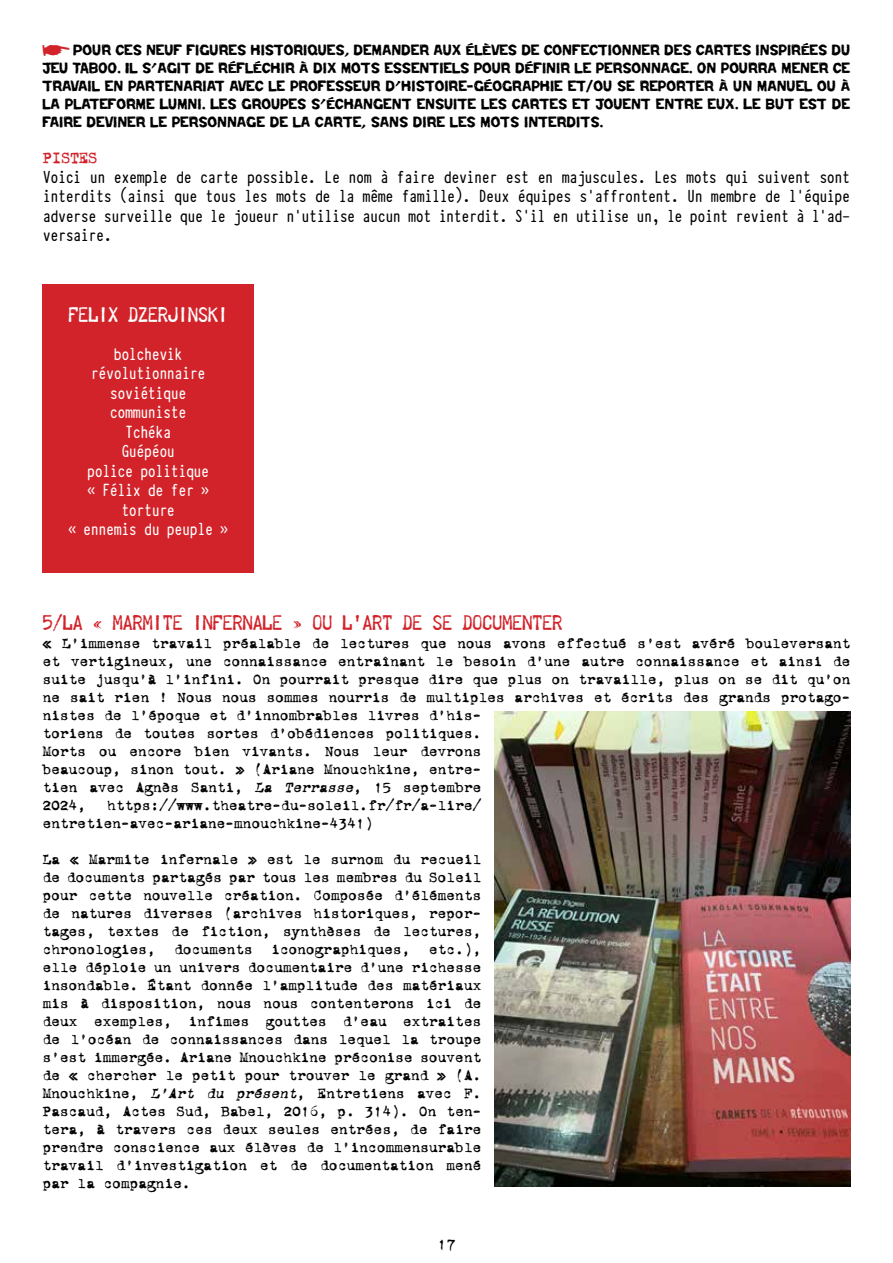
<style>
.page{position:relative;width:893px;height:1263px;background:#fff}
.page>*{position:absolute;margin:0;border:0;box-sizing:border-box;transform-origin:0 0}
.t1{font:19.5px/19.5px "Typewriter Condensed Demi";letter-spacing:-.06em;color:#000;text-align:justify}
.t2{font:19.5px/19.5px "Typewriter Condensed Demi";letter-spacing:-.06em;color:#fff;text-align:center}
.t3{font:18px "Telegraphem";letter-spacing:-.03em;color:#d2232a}
.t4{font:18px "Telegraphem";letter-spacing:-.03em;color:#fff}
.t5{font:16.5px "VT Corona";color:#d2232a}
.t6{font:15px/18px "VT Corona";letter-spacing:-.02em;color:#000}
.t7{font:13.5px/18px "Repent";letter-spacing:-.02em;color:#000;text-align:justify}
.s1{color:#d2232a}
.s2{font-style:italic}
</style>
<div class="page">
<img style="left:494px;top:711px;width:356px;height:475px">
<div style="left:43px;top:284px;width:211px;height:288px;background:#d2232a"></div>
<p class="t7" style="left:43px;top:41px;width:809px"><span class="s1">&gt;</span> POUR CES NEUF FIGURES HISTORIQUES, DEMANDER AUX ÉLÈVES DE CONFECTIONNER DES CARTES INSPIRÉES DU JEU TABOO. IL S’AGIT DE RÉFLÉCHIR À DIX MOTS ESSENTIELS POUR DÉFINIR LE PERSONNAGE. ON POURRA MENER CE TRAVAIL EN PARTENARIAT AVEC LE PROFESSEUR D’HISTOIRE-GÉOGRAPHIE ET/OU SE REPORTER À UN MANUEL OU À LA PLATEFORME LUMNI. LES GROUPES S’ÉCHANGENT ENSUITE LES CARTES ET JOUENT ENTRE EUX. LE BUT EST DE FAIRE DEVINER LE PERSONNAGE DE LA CARTE, SANS DIRE LES MOTS INTERDITS.</p>
<p class="t5" style="left:43px;top:149px;width:19px">Pistes</p>
<p class="t1" style="left:43px;top:166px;width:810px">Voici un exemple de carte possible. Le nom à faire deviner est en majuscules. Les mots qui suivent sont interdits (ainsi que tous les mots de la même famille). Deux équipes s’affrontent. Un membre de l’équipe adverse surveille que le joueur n’utilise aucun mot interdit. S’il en utilise un, le point revient à l’ad&shy;versaire.</p>
<p class="t4" style="left:68px;top:301px;width:162px">FELIX DZERJINSKI</p>
<h1 class="t2" style="left:68px;top:343px;width:162px">bolchevik révolutionnaire soviétique<br>communiste<br>Tchéka<br>Guépéou<br>police politique<br>« Félix de fer » torture<br>« ennemis du peuple »</h1>
<p class="t3" style="left:43px;top:610px;width:522px">5/LA « MARMITE INFERNALE » OU L’ART DE SE DOCUMENTER</p>
<p class="t6" style="left:43px;top:635px;width:809px">« L’immense travail préalable de lectures que nous avons effectué s’est avéré bouleversant et vertigineux, une connaissance entraînant le besoin d’une autre connaissance et ainsi de suite jusqu’à l’infini. On pourrait presque dire que plus on travaille, plus on se dit qu’on ne sait rien ! Nous nous sommes nourris de multiples archives et écrits des grands protago&shy;nistes de l’époque et d’innombrables livres d’his-<br>toriens de toutes sortes d’obédiences politiques.<br>Morts ou encore bien vivants. Nous leur devrons<br>beaucoup, sinon tout. » (Ariane Mnouchkine, entre-<br>tien avec Agnès Santi, <span class="s2">La Terrasse</span>, 15 septembre<br>2024,</p>
<p class="t6" style="left:43px;top:797px;width:440px;text-indent:64px">https://www.theatre-du-soleil.fr/fr/a-lire/ entretien-avec-ariane-mnouchkine-4341)</p>
<p class="t6" style="left:43px;top:851px;width:440px;text-align:justify">La « Marmite infernale » est le surnom du recueil de documents partagés par tous les membres du Soleil pour cette nouvelle création. Composée d’éléments de natures diverses (archives historiques, repor&shy;tages, textes de fiction, synthèses de lectures, chronologies, documents iconographiques, etc.), elle déploie un univers documentaire d’une richesse insondable. Étant donnée l’amplitude des matériaux mis à disposition, nous nous contenterons ici de deux exemples, infimes gouttes d’eau extraites de l’océan de connaissances dans lequel la troupe s’est immergée. Ariane Mnouchkine préconise souvent de « chercher le petit pour trouver le grand » (A.<br>Mnouchkine, <span class="s2">L’Art du présent</span>, Entretiens avec F.<br>Pascaud, Actes Sud, Babel, 2016, p. 314). On ten&shy;tera, à travers ces deux seules entrées, de faire prendre conscience aux élèves de l’incommensurable travail d’investigation et de documentation mené par la compagnie.</p>
<p class="t6" style="left:438px;top:1236px;width:19px">17</p>
</div>
